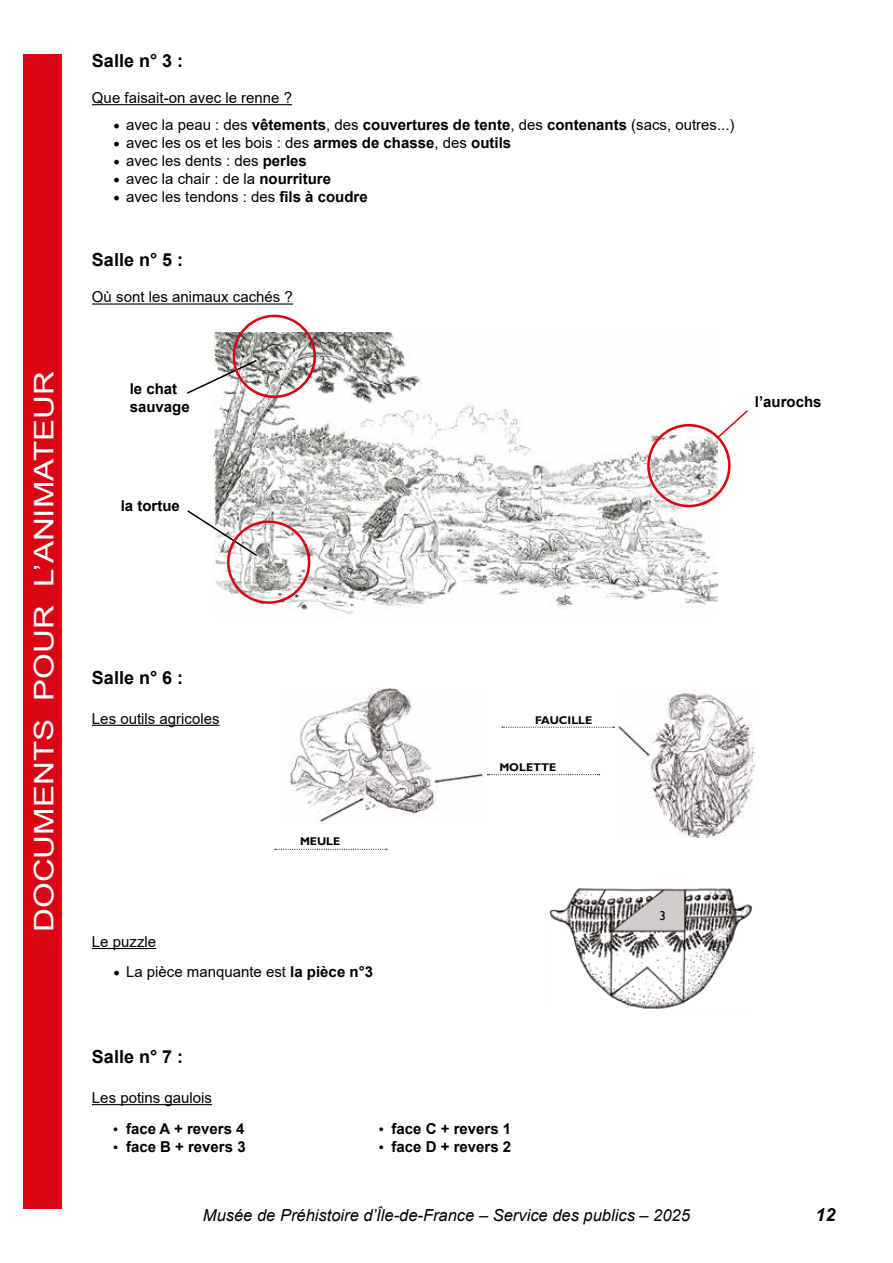
<style>
.page{position:relative;width:893px;height:1263px;background:#fff}
.page>*{position:absolute;margin:0;border:0;box-sizing:border-box;transform-origin:0 0}
.t1{font:27px "Arial";color:#fff;scale:1.22 1}
.t2{font:700 18px "Arial";color:#000}
.t3{font:italic 700 18px "Arial";color:#000}
.t4{font:italic 16.5px "Arial";color:#000}
.t5{font:15px "Arial";color:#000}
.t6{font:700 15px/18px "Arial";color:#000}
.t7{font:12.75px "Gill Sans";color:#000}
.t8{font:700 11.25px "Gill Sans";color:#000}
.s1{font-family:"Minion Pro";font-size:18px}
.s2{font-weight:700}
.s3{font-family:"Myriad Pro";font-weight:400;font-size:18px}
</style>
<div class="page">
<div style="left:23px;top:54px;width:39px;height:1155px;background:#d90514"></div>
<hr style="left:92px;top:104px;width:200px;height:1px;background:#000">
<hr style="left:92px;top:303px;width:201px;height:2px;background:#000">
<hr style="left:92px;top:725px;width:128px;height:1px;background:#000">
<hr style="left:92px;top:948px;width:64px;height:1px;background:#000">
<hr style="left:92px;top:1104px;width:120px;height:1px;background:#000">
<img style="left:213px;top:333px;width:505px;height:283px">
<img style="left:290px;top:689px;width:193px;height:134px">
<img style="left:616px;top:689px;width:139px;height:148px">
<svg style="left:487px;top:774px;width:113px;height:1px"></svg>
<svg style="left:502px;top:727px;width:112px;height:1px"></svg>
<svg style="left:275px;top:849px;width:112px;height:1px"></svg>
<img style="left:549px;top:888px;width:204px;height:121px">
<svg style="left:187px;top:359px;width:71px;height:36px"></svg>
<svg style="left:187px;top:509px;width:72px;height:48px"></svg>
<svg style="left:716px;top:409px;width:32px;height:30px"></svg>
<div style="left:233px;top:315px;width:83px;height:83px;border:3px solid #d90514;border-radius:50%"></div>
<div style="left:227px;top:520px;width:83px;height:84px;border:3px solid #d90514;border-radius:50%"></div>
<div style="left:647px;top:424px;width:84px;height:83px;border:3px solid #d90514;border-radius:50%"></div>
<h1 class="t1" style="left:25px;top:932px;width:461px;rotate:-90deg">DOCUMENTS POUR L’ANIMATEUR</h1>
<p class="t2" style="left:92px;top:48px;width:93px">Salle n° 3 :</p>
<p class="t5" style="left:92px;top:88px;width:202px">Que faisait-on avec le renne ?</p>
<p class="t5" style="left:113px;top:114px;width:623px"><span class="s1">•</span> avec la peau : des <span class="s2">vêtements</span>, des <span class="s2">couvertures de tente</span>, des <span class="s2">contenants</span> (sacs, outres...)</p>
<p class="t5" style="left:113px;top:132px;width:399px"><span class="s1">•</span> avec les os et les bois : des <span class="s2">armes de chasse</span>, des <span class="s2">outils</span></p>
<p class="t5" style="left:113px;top:150px;width:195px"><span class="s1">•</span> avec les dents : des <span class="s2">perles</span></p>
<p class="t5" style="left:113px;top:168px;width:219px"><span class="s1">•</span> avec la chair : de la <span class="s2">nourriture</span></p>
<p class="t5" style="left:113px;top:186px;width:256px"><span class="s1">•</span> avec les tendons : des <span class="s2">fils à coudre</span></p>
<p class="t2" style="left:92px;top:247px;width:93px">Salle n° 5 :</p>
<p class="t5" style="left:92px;top:287px;width:202px">Où sont les animaux cachés ?</p>
<p class="t6" style="left:130px;top:380px;width:62px">le chat sauvage</p>
<p class="t6" style="left:755px;top:393px;width:68px">l’aurochs</p>
<p class="t6" style="left:121px;top:497px;width:61px">la tortue</p>
<p class="t2" style="left:92px;top:665px;width:93px">Salle n° 6 :</p>
<p class="t5" style="left:92px;top:708px;width:129px">Les outils agricoles</p>
<p class="t8" style="left:300px;top:835px;width:42px">MEULE</p>
<p class="t5" style="left:92px;top:931px;width:66px">Le puzzle</p>
<p class="t5" style="left:113px;top:961px;width:261px"><span class="s1">•</span> La pièce manquante est <span class="s2">la pièce n°3</span></p>
<p class="t2" style="left:92px;top:1044px;width:93px">Salle n° 7 :</p>
<p class="t5" style="left:92px;top:1087px;width:122px">Les potins gaulois</p>
<p class="t8" style="left:535px;top:714px;width:59px">FAUCILLE</p>
<p class="t8" style="left:499px;top:761px;width:58px">MOLETTE</p>
<p class="t6" style="left:113px;top:1120px;width:133px"><span class="s3">•</span> face A + revers 4</p>
<p class="t6" style="left:113px;top:1138px;width:134px"><span class="s3">•</span> face B + revers 3</p>
<p class="t6" style="left:379px;top:1120px;width:134px"><span class="s3">•</span> face C + revers 1</p>
<p class="t6" style="left:379px;top:1138px;width:134px"><span class="s3">•</span> face D + revers 2</p>
<p class="t7" style="left:659px;top:908px;width:8px">3</p>
<p class="t4" style="left:203px;top:1204px;width:488px">Musée de Préhistoire d’Île-de-France – Service des publics – 2025</p>
<p class="t3" style="left:816px;top:1203px;width:22px">12</p>
</div>
